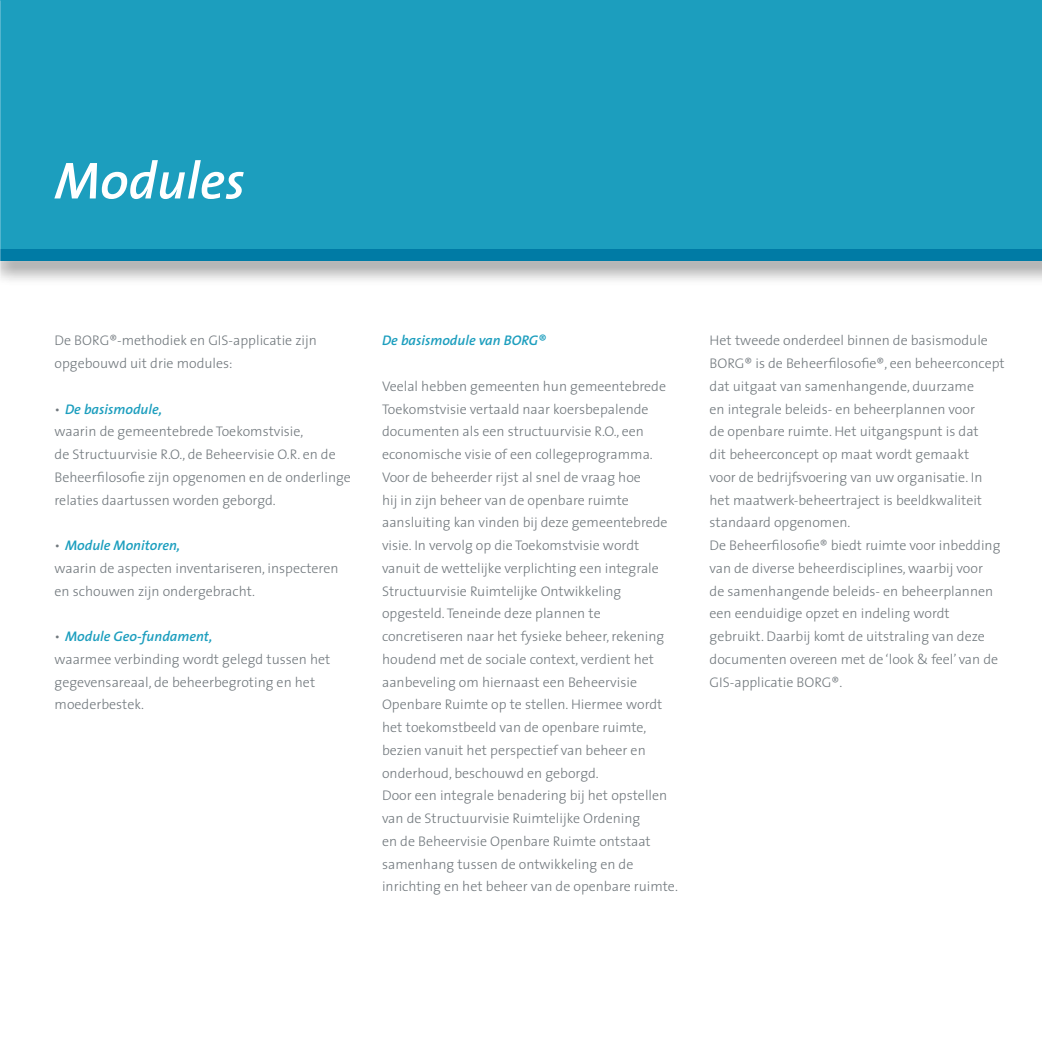
<style>
.page{position:relative;width:1042px;height:1042px;background:#fff}
.page>*{position:absolute;margin:0;border:0;box-sizing:border-box;transform-origin:0 0}
.t1{font:italic 600 52.5px "The Sans";color:#fff}
.t2{font:300 14px/22.8px "The Sans";color:#72797e}
.t3{font:italic 600 14px "The Sans";color:#1c9ebe}
.s1{font-weight:600;font-style:italic;color:#1c9ebe}
</style>
<div class="page">
<div style="left:0;top:241px;width:1042px;height:46px;background:#000;opacity:.5"></div>
<div style="left:0;top:248px;width:1042px;height:12px;background:#007ba5"></div>
<div style="left:0;top:0;width:1042px;height:248px;background:#1c9ebe"></div>
<h1 class="t1" style="left:55px;top:137px;width:192px">Modules</h1>
<p class="t2" style="left:55px;top:329px;width:264px">De BORG®-methodiek en GIS-applicatie zijn opgebouwd uit drie modules:</p>
<p class="t2" style="left:55px;top:397px;width:298px">• <span class="s1">De basismodule,<br></span>waarin de gemeentebrede Toekomstvisie,<br>de Structuurvisie R.O., de Beheervisie O.R. en de Beheerfilosofie zijn opgenomen en de onderlinge relaties daartussen worden geborgd.</p>
<p class="t2" style="left:55px;top:533px;width:285px">• <span class="s1">Module Monitoren,<br></span>waarin de aspecten inventariseren, inspecteren en schouwen zijn ondergebracht.</p>
<p class="t2" style="left:55px;top:624px;width:277px">• <span class="s1">Module Geo-fundament,<br></span>waarmee verbinding wordt gelegd tussen het gegevensareaal, de beheerbegroting en het moederbestek.</p>
<p class="t3" style="left:382px;top:329px;width:165px">De basismodule van BORG®</p>
<p class="t2" style="left:382px;top:374px;width:297px">Veelal hebben gemeenten hun gemeentebrede Toekomstvisie vertaald naar koersbepalende documenten als een structuurvisie R.O., een economische visie of een collegeprogramma.<br>Voor de beheerder rijst al snel de vraag hoe<br>hij in zijn beheer van de openbare ruimte aansluiting kan vinden bij deze gemeentebrede visie. In vervolg op die Toekomstvisie wordt vanuit de wettelijke verplichting een integrale Structuurvisie Ruimtelijke Ontwikkeling opgesteld. Teneinde deze plannen te concretiseren naar het fysieke beheer, rekening houdend met de sociale context, verdient het aanbeveling om hiernaast een Beheervisie Openbare Ruimte op te stellen. Hiermee wordt het toekomstbeeld van de openbare ruimte, bezien vanuit het perspectief van beheer en onderhoud, beschouwd en geborgd.<br>Door een integrale benadering bij het opstellen van de Structuurvisie Ruimtelijke Ordening<br>en de Beheervisie Openbare Ruimte ontstaat samenhang tussen de ontwikkeling en de inrichting en het beheer van de openbare ruimte.</p>
<p class="t2" style="left:709px;top:329px;width:297px">Het tweede onderdeel binnen de basismodule BORG® is de Beheerfilosofie®, een beheerconcept dat uitgaat van samenhangende, duurzame<br>en integrale beleids- en beheerplannen voor<br>de openbare ruimte. Het uitgangspunt is dat<br>dit beheerconcept op maat wordt gemaakt<br>voor de bedrijfsvoering van uw organisatie. In het maatwerk-beheertraject is beeldkwaliteit standaard opgenomen.<br>De Beheerfilosofie® biedt ruimte voor inbedding van de diverse beheerdisciplines, waarbij voor<br>de samenhangende beleids- en beheerplannen een eenduidige opzet en indeling wordt gebruikt. Daarbij komt de uitstraling van deze documenten overeen met de ‘look &amp; feel’ van de GIS-applicatie BORG®.</p>
</div>
